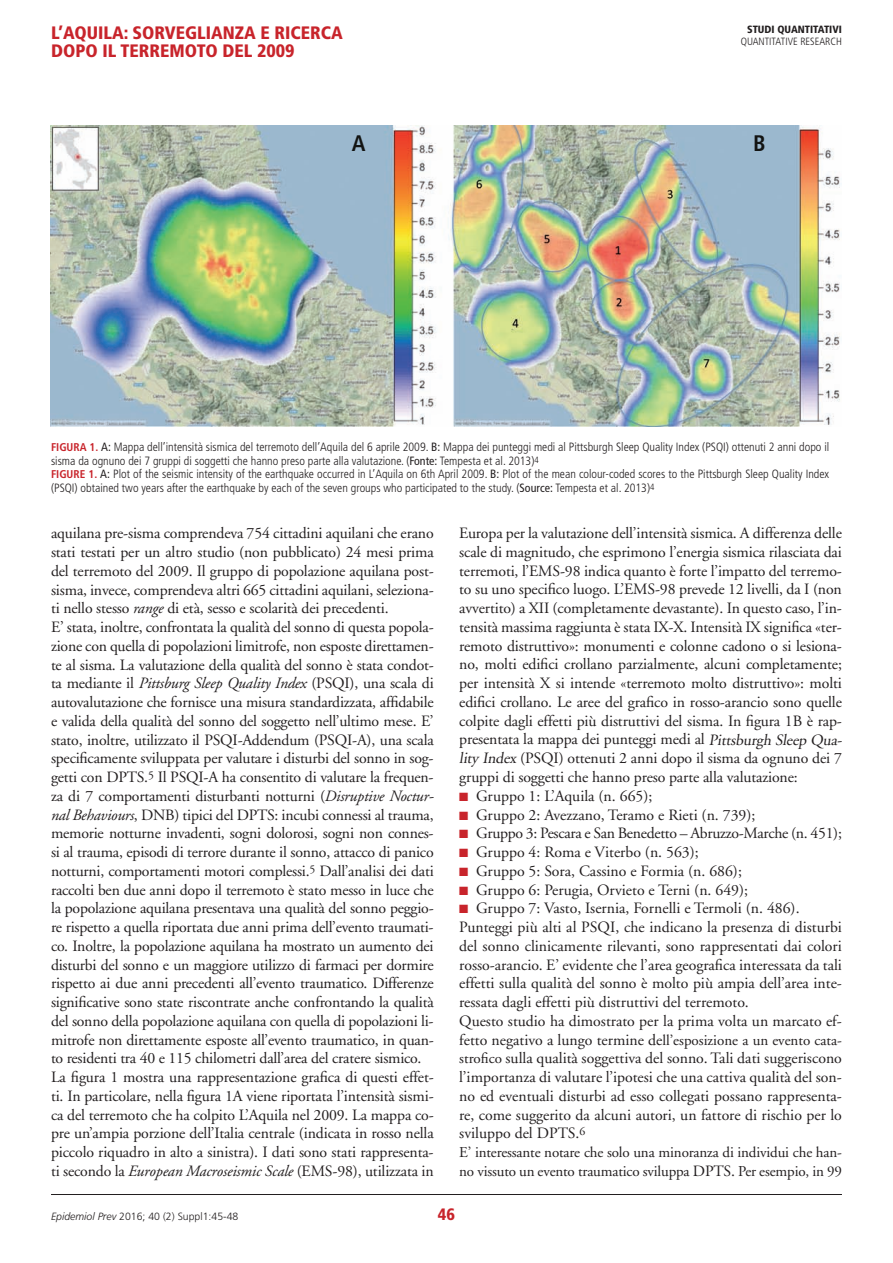
<style>
.page{position:relative;width:893px;height:1263px;background:#fff}
.page>*{position:absolute;margin:0;border:0;box-sizing:border-box;transform-origin:0 0}
.t1{font:700 condensed 22.5px "Frutiger";color:#131413}
.t2{font:900 condensed 18px/18px "Frutiger";color:#c8242b}
.t3{font:900 condensed 16.5px "Frutiger";color:#c8242b}
.t4{font:15.75px/18.8px "Adobe Garamond";letter-spacing:-.01em;color:#231f20}
.t5{font:15px/18.8px "Adobe Garamond";letter-spacing:-.01em;color:#231f20}
.t6{font:300 condensed 12px/13.5px "Frutiger";color:#231f20}
.t7{font:700 condensed 11.25px "Frutiger";color:#c8242b}
.t8{font:300 10.5px "Frutiger";color:#231f20}
.t9{font:300 condensed 10.5px "Frutiger";color:#231f20}
.t10{font:900 condensed 10.5px "Frutiger";color:#231f20}
.s1{font-weight:700;font-size:11.25px;color:#c8242b}
.s2{font-weight:400}
.s3{font-style:italic}
.s4{color:#c8242b}
.s5{font-size:15px}
.s6{font-size:15.75px}
</style>
<div class="page">
<hr style="left:51px;top:1194px;width:791px;height:1px;background:#231f20">
<img style="left:51px;top:126px;width:789px;height:301px">
<p class="t2" style="left:51px;top:24px;width:293px">L’AQUILA: SORVEGLIANZA E RICERCA<br>DOPO IL TERREMOTO DEL 2009</p>
<p class="t10" style="left:747px;top:23px;width:96px">STUDI QUANTITATIVI</p>
<p class="t9" style="left:741px;top:36px;width:103px">QUANTITATIVE RESEARCH</p>
<h1 class="t1" style="left:352px;top:130px;width:15px">A</h1>
<h1 class="t1" style="left:753px;top:130px;width:14px">B</h1>
<p class="t6" style="left:51px;top:441px;width:780px;text-indent:39px"><span class="s1">1.</span> <span class="s2">A:</span> Mappa dell’intensità sismica del terremoto dell’Aquila del 6 aprile 2009. <span class="s2">B:</span> Mappa dei punteggi medi al Pittsburgh Sleep Quality Index (PSQI) ottenuti 2 anni dopo il sisma da ognuno dei 7 gruppi di soggetti che hanno preso parte alla valutazione. (<span class="s2">Fonte:</span> Tempesta et al. 2013)<sup>4</sup></p>
<p class="t7" style="left:51px;top:468px;width:12px">FIGURE</p>
<p class="t7" style="left:51px;top:441px;width:13px">FIGURA</p>
<p class="t6" style="left:51px;top:468px;width:780px;text-indent:38px"><span class="s1">1.</span> <span class="s2">A:</span> Plot of the seismic intensity of the earthquake occurred in L’Aquila on 6th April 2009. <span class="s2">B:</span> Plot of the mean colour-coded scores to the Pittsburgh Sleep Quality Index (PSQI) obtained two years after the earthquake by each of the seven groups who participated to the study. (<span class="s2">Source:</span> Tempesta et al. 2013)<sup>4</sup></p>
<p class="t4" style="left:51px;top:524px;width:384px">aquilana pre-sisma comprendeva 754 cittadini aquilani che erano stati testati per un altro studio (non pubblicato) 24 mesi prima del terremoto del 2009. Il gruppo di popolazione aquilana post&shy;sisma, invece, comprendeva altri 665 cittadini aquilani, seleziona&shy;ti nello stesso <span class="s3">range</span> di età, sesso e scolarità dei precedenti.<br>E’ stata, inoltre, confrontata la qualità del sonno di questa popola&shy;zione con quella di popolazioni limitrofe, non esposte direttamen&shy;te al sisma. La valutazione della qualità del sonno è stata condot&shy;ta mediante il <span class="s3">Pittsburg Sleep Quality Index</span> (PSQI), una scala di autovalutazione che fornisce una misura standardizzata, affidabile e valida della qualità del sonno del soggetto nell’ultimo mese. E’ stato, inoltre, utilizzato il PSQI-Addendum (PSQI-A), una scala specificamente sviluppata per valutare i disturbi del sonno in sog&shy;getti con DPTS .<sup>5</sup> Il PSQI-A ha consentito di valutare la frequen&shy;za di 7 comportamenti disturbanti notturni (<span class="s3">Disruptive Noctur&shy;nal Behaviours</span>, DNB) tipici del DPTS : incubi connessi al trauma, memorie notturne invadenti, sogni dolorosi, sogni non connes&shy;si al trauma, episodi di terrore durante il sonno, attacco di panico notturni, comportamenti motori complessi.<sup>5</sup> Dall’analisi dei dati raccolti ben due anni dopo il terremoto è stato messo in luce che la popolazione aquilana presentava una qualità del sonno peggio&shy;re rispetto a quella riportata due anni prima dell’evento traumati&shy;co. Inoltre, la popolazione aquilana ha mostrato un aumento dei disturbi del sonno e un maggiore utilizzo di farmaci per dormire rispetto ai due anni precedenti all’evento traumatico. Differenze significative sono state riscontrate anche confrontando la qualità del sonno della popolazione aquilana con quella di popolazioni li&shy;mitrofe non direttamente esposte all’evento traumatico, in quan&shy;to residenti tra 40 e 115 chilometri dall’area del cratere sismico.<br>La figura 1 mostra una rappresentazione grafica di questi effet&shy;ti. In particolare, nella figura 1A viene riportata l’intensità sismi&shy;ca del terremoto che ha colpito L’Aquila nel 2009. La mappa co&shy;pre un’ampia porzione dell’Italia centrale (indicata in rosso nella piccolo riquadro in alto a sinistra). I dati sono stati rappresenta&shy;ti secondo la <span class="s3">European Macroseismic Scale</span> (EMS-98), utilizzata in</p>
<p class="t4" style="left:459px;top:524px;width:387px">Europa per la valutazione dell’intensità sismica. A differenza delle scale di magnitudo, che esprimono l’energia sismica rilasciata dai terremoti, l’EMS-98 indica quanto è forte l’impatto del terremo&shy;to su uno specifico luogo. L’EMS-98 prevede 12 livelli, da I (non avvertito) a XII (completamente devastante). In questo caso, l’in&shy;tensità massima raggiunta è stata IX-X. Intensità IX significa «ter&shy;remoto distruttivo»: monumenti e colonne cadono o si lesiona&shy;no, molti edifici crollano parzialmente, alcuni completamente; per intensità X si intende «terremoto molto distruttivo»: molti edifici crollano. Le aree del grafico in rosso-arancio sono quelle colpite dagli effetti più distruttivi del sisma. In figura 1B è rap&shy;presentata la mappa dei punteggi medi al <span class="s3">Pittsburgh Sleep Qua&shy;lity Index</span> (PSQI) ottenuti 2 anni dopo il sisma da ognuno dei 7 gruppi di soggetti che hanno preso parte alla valutazione:</p>
<p class="t4" style="left:459px;top:787px;width:195px"><span class="s4">■</span> Gruppo 1: L’Aquila (n. 665);</p>
<p class="t4" style="left:459px;top:806px;width:298px"><span class="s4">■</span> Gruppo 2: Avezzano, Teramo e Rieti (n. 739);</p>
<p class="t4" style="left:459px;top:824px;width:384px"><span class="s4">■</span> Gruppo 3: Pescara e San Benedetto – Abruzzo-Marche (n. 451);</p>
<p class="t4" style="left:459px;top:843px;width:241px"><span class="s4">■</span> Gruppo 4: Roma e Viterbo (n. 563);</p>
<p class="t4" style="left:459px;top:862px;width:284px"><span class="s4">■</span> Gruppo 5: Sora, Cassino e Formia (n. 686);</p>
<p class="t4" style="left:459px;top:881px;width:290px"><span class="s4">■</span> Gruppo 6: Perugia, Orvieto e Terni (n. 649);</p>
<p class="t4" style="left:459px;top:899px;width:384px"><span class="s4">■</span> Gruppo 7: Vasto, Isernia, Fornelli e Termoli (n. 486).<br>Punteggi più alti al PSQI, che indicano la presenza di disturbi del sonno clinicamente rilevanti, sono rappresentati dai colori rosso-arancio. E’ evidente che l’area geografica interessata da tali effetti sulla qualità del sonno è molto più ampia dell’area inte&shy;ressata dagli effetti più distruttivi del terremoto.<br>Questo studio ha dimostrato per la prima volta un marcato ef&shy;fetto negativo a lungo termine de<span class="s5">ll’esposizione a un evento cata&shy;strofico</span> sulla qualità soggettiva del sonno. Tali dati suggeriscono l’importanza di valutare l’ipotesi che una cattiva qualità del son&shy;no ed eventuali disturbi ad esso collegati possano rappresenta&shy;re, come suggerito da alcuni autori, un fattore di rischio per lo sviluppo del DPTS .<sup>6</sup></p>
<p class="t5" style="left:459px;top:1143px;width:384px">E’ interessante notare che solo una minoranza di individui che han&shy;no vissuto un evento traumatico sviluppa <span class="s6">DPTS .</span> Per esempio, in 99</p>
<p class="t8" style="left:51px;top:1211px;width:189px"><span class="s3">Epidemiol Prev</span> 2016; 40 (2) Suppl1:45-48</p>
<p class="t3" style="left:438px;top:1205px;width:19px">46</p>
</div>
